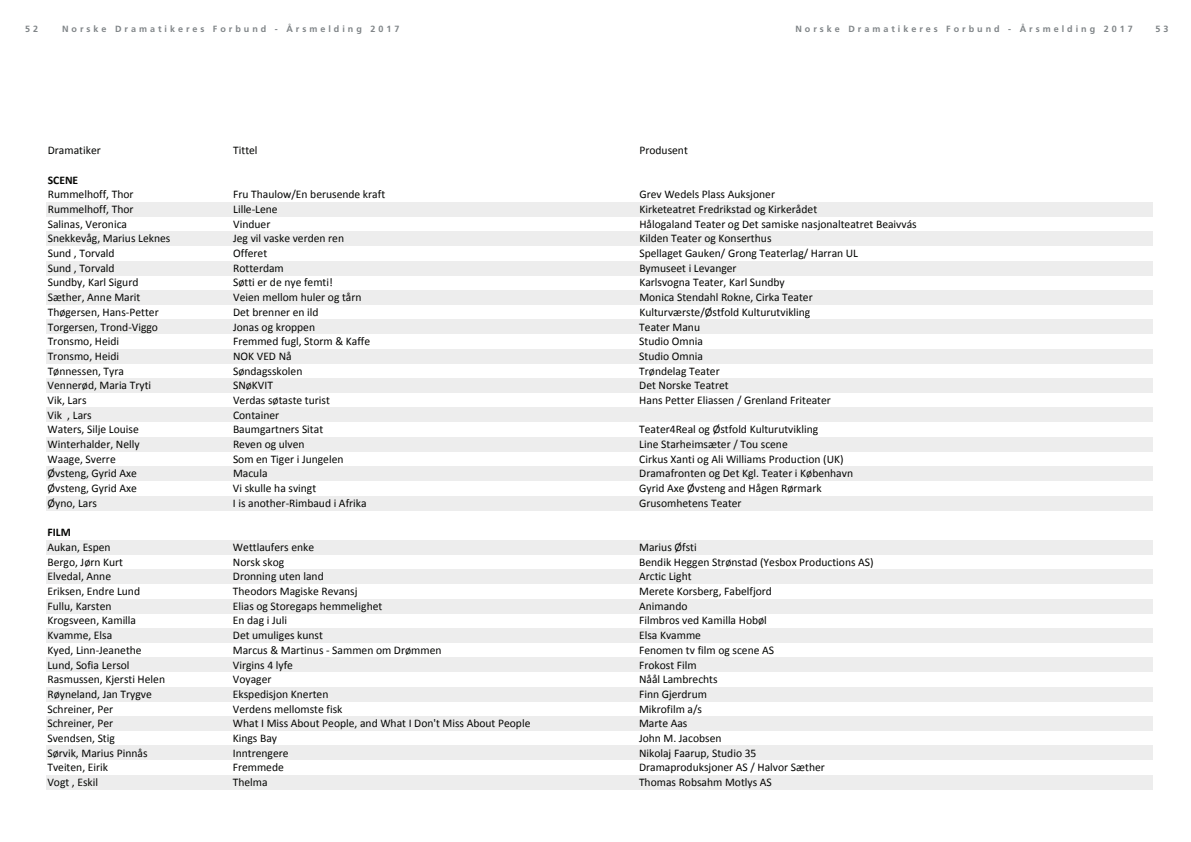
<style>
.page{position:relative;width:1191px;height:842px;background:#fff}
.page>*{position:absolute;margin:0;border:0;box-sizing:border-box;transform-origin:0 0}
.t1{font:11.7px "Calibri";color:#040503}
.t2{font:700 11.7px "Calibri";color:#040503}
.t3{font:700 9px "Frutiger";letter-spacing:.335em;color:#7f8487}
</style>
<div class="page">
<div style="left:46px;top:202px;width:1106px;height:15px;background:#ededed"></div>
<div style="left:46px;top:231px;width:1106px;height:15px;background:#ededed"></div>
<div style="left:46px;top:261px;width:1106px;height:14px;background:#ededed"></div>
<div style="left:46px;top:290px;width:1106px;height:15px;background:#ededed"></div>
<div style="left:46px;top:319px;width:1106px;height:15px;background:#ededed"></div>
<div style="left:46px;top:349px;width:1106px;height:15px;background:#ededed"></div>
<div style="left:46px;top:378px;width:1106px;height:15px;background:#ededed"></div>
<div style="left:46px;top:407px;width:1106px;height:15px;background:#ededed"></div>
<div style="left:46px;top:437px;width:1106px;height:15px;background:#ededed"></div>
<div style="left:46px;top:466px;width:1106px;height:15px;background:#ededed"></div>
<div style="left:46px;top:496px;width:1106px;height:15px;background:#ededed"></div>
<div style="left:46px;top:540px;width:1106px;height:15px;background:#ededed"></div>
<div style="left:46px;top:569px;width:1106px;height:15px;background:#ededed"></div>
<div style="left:46px;top:598px;width:1106px;height:15px;background:#ededed"></div>
<div style="left:46px;top:628px;width:1106px;height:15px;background:#ededed"></div>
<div style="left:46px;top:657px;width:1106px;height:15px;background:#ededed"></div>
<div style="left:46px;top:687px;width:1106px;height:15px;background:#ededed"></div>
<div style="left:46px;top:716px;width:1106px;height:15px;background:#ededed"></div>
<div style="left:46px;top:745px;width:1106px;height:15px;background:#ededed"></div>
<div style="left:46px;top:775px;width:1106px;height:15px;background:#ededed"></div>
<p class="t3" style="left:25px;top:24px;width:15px">5 2</p>
<p class="t3" style="left:62px;top:24px;width:339px">Norske Dramatikeres Forbund - Årsmelding 2017</p>
<p class="t3" style="left:795px;top:24px;width:339px">Norske Dramatikeres Forbund - Årsmelding 2017</p>
<p class="t3" style="left:1155px;top:24px;width:15px">5 3</p>
<p class="t1" style="left:48px;top:143px;width:54px">Dramatiker</p>
<p class="t1" style="left:233px;top:143px;width:26px">Tittel</p>
<p class="t1" style="left:639px;top:143px;width:50px">Produsent</p>
<p class="t2" style="left:48px;top:172px;width:32px">SCENE</p>
<p class="t1" style="left:48px;top:187px;width:87px">Rummelhoff, Thor</p>
<p class="t1" style="left:233px;top:187px;width:153px">Fru Thaulow/En berusende kraft</p>
<p class="t1" style="left:639px;top:187px;width:137px">Grev Wedels Plass Auksjoner</p>
<p class="t1" style="left:48px;top:202px;width:87px">Rummelhoff, Thor</p>
<p class="t1" style="left:233px;top:202px;width:46px">Lille-Lene</p>
<p class="t1" style="left:639px;top:202px;width:179px">Kirketeatret Fredrikstad og Kirkerådet</p>
<p class="t1" style="left:48px;top:216px;width:81px">Salinas, Veronica</p>
<p class="t1" style="left:233px;top:216px;width:39px">Vinduer</p>
<p class="t1" style="left:639px;top:216px;width:279px">Hålogaland Teater og Det samiske nasjonalteatret Beaivvás</p>
<p class="t1" style="left:48px;top:231px;width:124px">Snekkevåg, Marius Leknes</p>
<p class="t1" style="left:233px;top:231px;width:112px">Jeg vil vaske verden ren</p>
<p class="t1" style="left:639px;top:231px;width:134px">Kilden Teater og Konserthus</p>
<p class="t1" style="left:48px;top:246px;width:68px">Sund , Torvald</p>
<p class="t1" style="left:233px;top:246px;width:36px">Offeret</p>
<p class="t1" style="left:639px;top:246px;width:220px">Spellaget Gauken/ Grong Teaterlag/ Harran UL</p>
<p class="t1" style="left:48px;top:260px;width:68px">Sund , Torvald</p>
<p class="t1" style="left:233px;top:260px;width:52px">Rotterdam</p>
<p class="t1" style="left:639px;top:260px;width:99px">Bymuseet i Levanger</p>
<p class="t1" style="left:48px;top:275px;width:92px">Sundby, Karl Sigurd</p>
<p class="t1" style="left:233px;top:275px;width:101px">Søtti er de nye femti!</p>
<p class="t1" style="left:639px;top:275px;width:147px">Karlsvogna Teater, Karl Sundby</p>
<p class="t1" style="left:48px;top:290px;width:94px">Sæther, Anne Marit</p>
<p class="t1" style="left:233px;top:290px;width:130px">Veien mellom huler og tårn</p>
<p class="t1" style="left:639px;top:290px;width:175px">Monica Stendahl Rokne, Cirka Teater</p>
<p class="t1" style="left:48px;top:305px;width:112px">Thøgersen, Hans-Petter</p>
<p class="t1" style="left:233px;top:305px;width:87px">Det brenner en ild</p>
<p class="t1" style="left:639px;top:305px;width:172px">Kulturværste/Østfold Kulturutvikling</p>
<p class="t1" style="left:48px;top:319px;width:112px">Torgersen, Trond-Viggo</p>
<p class="t1" style="left:233px;top:319px;width:83px">Jonas og kroppen</p>
<p class="t1" style="left:639px;top:319px;width:62px">Teater Manu</p>
<p class="t1" style="left:48px;top:334px;width:73px">Tronsmo, Heidi</p>
<p class="t1" style="left:233px;top:334px;width:139px">Fremmed fugl, Storm &amp; Kaffe</p>
<p class="t1" style="left:639px;top:334px;width:65px">Studio Omnia</p>
<p class="t1" style="left:48px;top:349px;width:73px">Tronsmo, Heidi</p>
<p class="t1" style="left:233px;top:349px;width:60px">NOK VED Nå</p>
<p class="t1" style="left:639px;top:349px;width:65px">Studio Omnia</p>
<p class="t1" style="left:48px;top:363px;width:78px">Tønnessen, Tyra</p>
<p class="t1" style="left:233px;top:363px;width:71px">Søndagsskolen</p>
<p class="t1" style="left:639px;top:363px;width:82px">Trøndelag Teater</p>
<p class="t1" style="left:48px;top:378px;width:105px">Vennerød, Maria Tryti</p>
<p class="t1" style="left:233px;top:378px;width:41px">SNøKVIT</p>
<p class="t1" style="left:639px;top:378px;width:91px">Det Norske Teatret</p>
<p class="t1" style="left:48px;top:393px;width:40px">Vik, Lars</p>
<p class="t1" style="left:233px;top:393px;width:98px">Verdas søtaste turist</p>
<p class="t1" style="left:639px;top:393px;width:193px">Hans Petter Eliassen / Grenland Friteater</p>
<p class="t1" style="left:48px;top:407px;width:46px">Vik , Lars</p>
<p class="t1" style="left:233px;top:407px;width:48px">Container</p>
<p class="t1" style="left:48px;top:422px;width:93px">Waters, Silje Louise</p>
<p class="t1" style="left:233px;top:422px;width:92px">Baumgartners Sitat</p>
<p class="t1" style="left:639px;top:422px;width:180px">Teater4Real og Østfold Kulturutvikling</p>
<p class="t1" style="left:48px;top:437px;width:93px">Winterhalder, Nelly</p>
<p class="t1" style="left:233px;top:437px;width:73px">Reven og ulven</p>
<p class="t1" style="left:639px;top:437px;width:150px">Line Starheimsæter / Tou scene</p>
<p class="t1" style="left:48px;top:451px;width:70px">Waage, Sverre</p>
<p class="t1" style="left:233px;top:451px;width:112px">Som en Tiger i Jungelen</p>
<p class="t1" style="left:639px;top:451px;width:206px">Cirkus Xanti og Ali Williams Production (UK)</p>
<p class="t1" style="left:48px;top:466px;width:91px">Øvsteng, Gyrid Axe</p>
<p class="t1" style="left:233px;top:466px;width:36px">Macula</p>
<p class="t1" style="left:639px;top:466px;width:215px">Dramafronten og Det Kgl. Teater i København</p>
<p class="t1" style="left:48px;top:481px;width:91px">Øvsteng, Gyrid Axe</p>
<p class="t1" style="left:233px;top:481px;width:85px">Vi skulle ha svingt</p>
<p class="t1" style="left:639px;top:481px;width:184px">Gyrid Axe Øvsteng and Hågen Rørmark</p>
<p class="t1" style="left:48px;top:496px;width:51px">Øyno, Lars</p>
<p class="t1" style="left:233px;top:496px;width:135px">I is another-Rimbaud i Afrika</p>
<p class="t1" style="left:639px;top:496px;width:104px">Grusomhetens Teater</p>
<p class="t2" style="left:48px;top:525px;width:25px">FILM</p>
<p class="t1" style="left:48px;top:540px;width:65px">Aukan, Espen</p>
<p class="t1" style="left:233px;top:540px;width:83px">Wettlaufers enke</p>
<p class="t1" style="left:639px;top:540px;width:59px">Marius Øfsti</p>
<p class="t1" style="left:48px;top:554px;width:77px">Bergo, Jørn Kurt</p>
<p class="t1" style="left:233px;top:554px;width:53px">Norsk skog</p>
<p class="t1" style="left:639px;top:554px;width:236px">Bendik Heggen Strønstad (Yesbox Productions AS)</p>
<p class="t1" style="left:48px;top:569px;width:65px">Elvedal, Anne</p>
<p class="t1" style="left:233px;top:569px;width:92px">Dronning uten land</p>
<p class="t1" style="left:639px;top:569px;width:54px">Arctic Light</p>
<p class="t1" style="left:48px;top:584px;width:94px">Eriksen, Endre Lund</p>
<p class="t1" style="left:233px;top:584px;width:126px">Theodors Magiske Revansj</p>
<p class="t1" style="left:639px;top:584px;width:134px">Merete Korsberg, Fabelfjord</p>
<p class="t1" style="left:48px;top:598px;width:65px">Fullu, Karsten</p>
<p class="t1" style="left:233px;top:598px;width:151px">Elias og Storegaps hemmelighet</p>
<p class="t1" style="left:639px;top:598px;width:50px">Animando</p>
<p class="t1" style="left:47px;top:613px;width:90px">Krogsveen, Kamilla</p>
<p class="t1" style="left:233px;top:613px;width:56px">En dag i Juli</p>
<p class="t1" style="left:639px;top:613px;width:129px">Filmbros ved Kamilla Hobøl</p>
<p class="t1" style="left:47px;top:628px;width:66px">Kvamme, Elsa</p>
<p class="t1" style="left:233px;top:628px;width:92px">Det umuliges kunst</p>
<p class="t1" style="left:639px;top:628px;width:63px">Elsa Kvamme</p>
<p class="t1" style="left:47px;top:642px;width:96px">Kyed, Linn-Jeanethe</p>
<p class="t1" style="left:233px;top:642px;width:210px">Marcus &amp; Martinus - Sammen om Drømmen</p>
<p class="t1" style="left:639px;top:642px;width:136px">Fenomen tv film og scene AS</p>
<p class="t1" style="left:47px;top:657px;width:84px">Lund, Sofia Lersol</p>
<p class="t1" style="left:233px;top:657px;width:62px">Virgins 4 lyfe</p>
<p class="t1" style="left:639px;top:657px;width:59px">Frokost Film</p>
<p class="t1" style="left:47px;top:672px;width:119px">Rasmussen, Kjersti Helen</p>
<p class="t1" style="left:233px;top:672px;width:40px">Voyager</p>
<p class="t1" style="left:639px;top:672px;width:80px">Nåål Lambrechts</p>
<p class="t1" style="left:47px;top:687px;width:106px">Røyneland, Jan Trygve</p>
<p class="t1" style="left:233px;top:687px;width:97px">Ekspedisjon Knerten</p>
<p class="t1" style="left:639px;top:687px;width:69px">Finn Gjerdrum</p>
<p class="t1" style="left:47px;top:701px;width:67px">Schreiner, Per</p>
<p class="t1" style="left:233px;top:701px;width:111px">Verdens mellomste fisk</p>
<p class="t1" style="left:639px;top:701px;width:65px">Mikrofilm a/s</p>
<p class="t1" style="left:47px;top:716px;width:67px">Schreiner, Per</p>
<p class="t1" style="left:233px;top:716px;width:299px">What I Miss About People, and What I Don't Miss About People</p>
<p class="t1" style="left:639px;top:716px;width:50px">Marte Aas</p>
<p class="t1" style="left:47px;top:731px;width:69px">Svendsen, Stig</p>
<p class="t1" style="left:233px;top:731px;width:46px">Kings Bay</p>
<p class="t1" style="left:639px;top:731px;width:84px">John M. Jacobsen</p>
<p class="t1" style="left:47px;top:745px;width:102px">Sørvik, Marius Pinnås</p>
<p class="t1" style="left:233px;top:745px;width:57px">Inntrengere</p>
<p class="t1" style="left:639px;top:745px;width:119px">Nikolaj Faarup, Studio 35</p>
<p class="t1" style="left:47px;top:760px;width:62px">Tveiten, Eirik</p>
<p class="t1" style="left:233px;top:760px;width:53px">Fremmede</p>
<p class="t1" style="left:639px;top:760px;width:187px">Dramaproduksjoner AS / Halvor Sæther</p>
<p class="t1" style="left:47px;top:775px;width:52px">Vogt , Eskil</p>
<p class="t1" style="left:233px;top:775px;width:36px">Thelma</p>
<p class="t1" style="left:639px;top:775px;width:134px">Thomas Robsahm Motlys AS</p>
</div>
